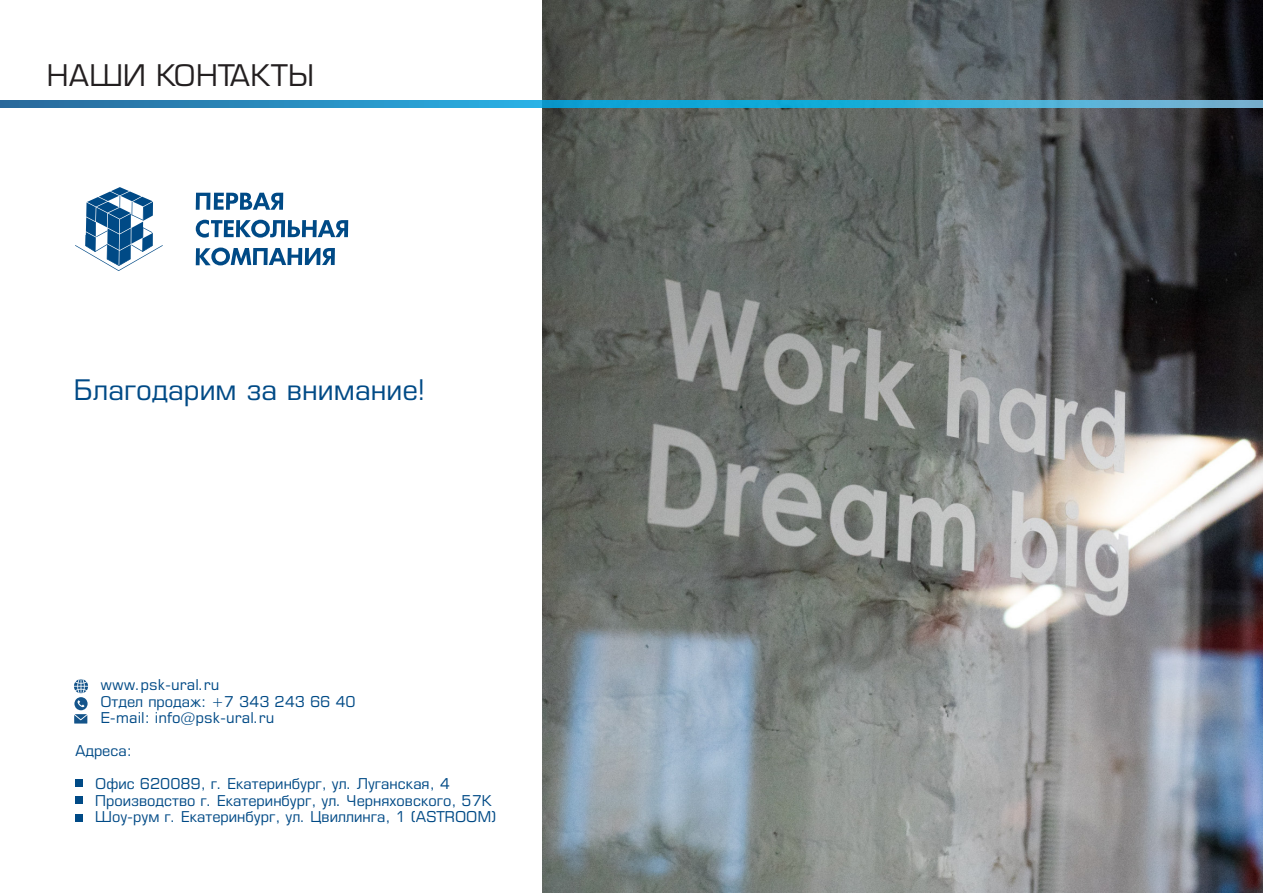
<style>
.page{position:relative;width:1263px;height:893px;background:#fff}
.page>*{position:absolute;margin:0;border:0;box-sizing:border-box;transform-origin:0 0}
.t1{font:30px "Eurotype AP";color:#231f20}
.t2{font:28.5px "Eurotype AP";color:#004a86}
.t3{font:15px "Eurotype AP";color:#004a86}
</style>
<div class="page">
<img style="left:542px;top:0;width:721px;height:893px">
<svg style="left:196px;top:193px;width:87px;height:17px"></svg>
<svg style="left:196px;top:220px;width:152px;height:18px"></svg>
<svg style="left:196px;top:248px;width:139px;height:17px"></svg>
<svg style="left:75px;top:187px;width:88px;height:84px"></svg>
<div style="left:75px;top:779px;width:7px;height:7px;background:#004a86"></div>
<div style="left:75px;top:797px;width:7px;height:7px;background:#004a86"></div>
<div style="left:75px;top:814px;width:7px;height:8px;background:#004a86"></div>
<svg style="left:74px;top:679px;width:14px;height:44px"></svg>
<svg style="left:0;top:101px;width:1263px;height:6px;background:#2e9ecc"></svg>
<p class="t1" style="left:47px;top:61px;width:269px">НАШИ КОНТАКТЫ</p>
<p class="t2" style="left:74px;top:376px;width:353px">Благодарим за внимание!</p>
<p class="t3" style="left:100px;top:678px;width:121px">www.psk-ural.ru</p>
<p class="t3" style="left:100px;top:694px;width:257px">Отдел продаж: +7 343 243 66 40</p>
<p class="t3" style="left:100px;top:711px;width:176px">E-mail: info@psk-ural.ru</p>
<p class="t3" style="left:75px;top:744px;width:58px">Адреса:</p>
<p class="t3" style="left:95px;top:777px;width:356px">Офис 620089, г. Екатеринбург, ул. Луганская, 4</p>
<p class="t3" style="left:95px;top:793px;width:398px">Производство г. Екатеринбург, ул. Черняховского, 57К</p>
<p class="t3" style="left:95px;top:810px;width:403px">Шоу-рум г. Екатеринбург, ул. Цвиллинга, 1 (ASTROOM)</p>
</div>
